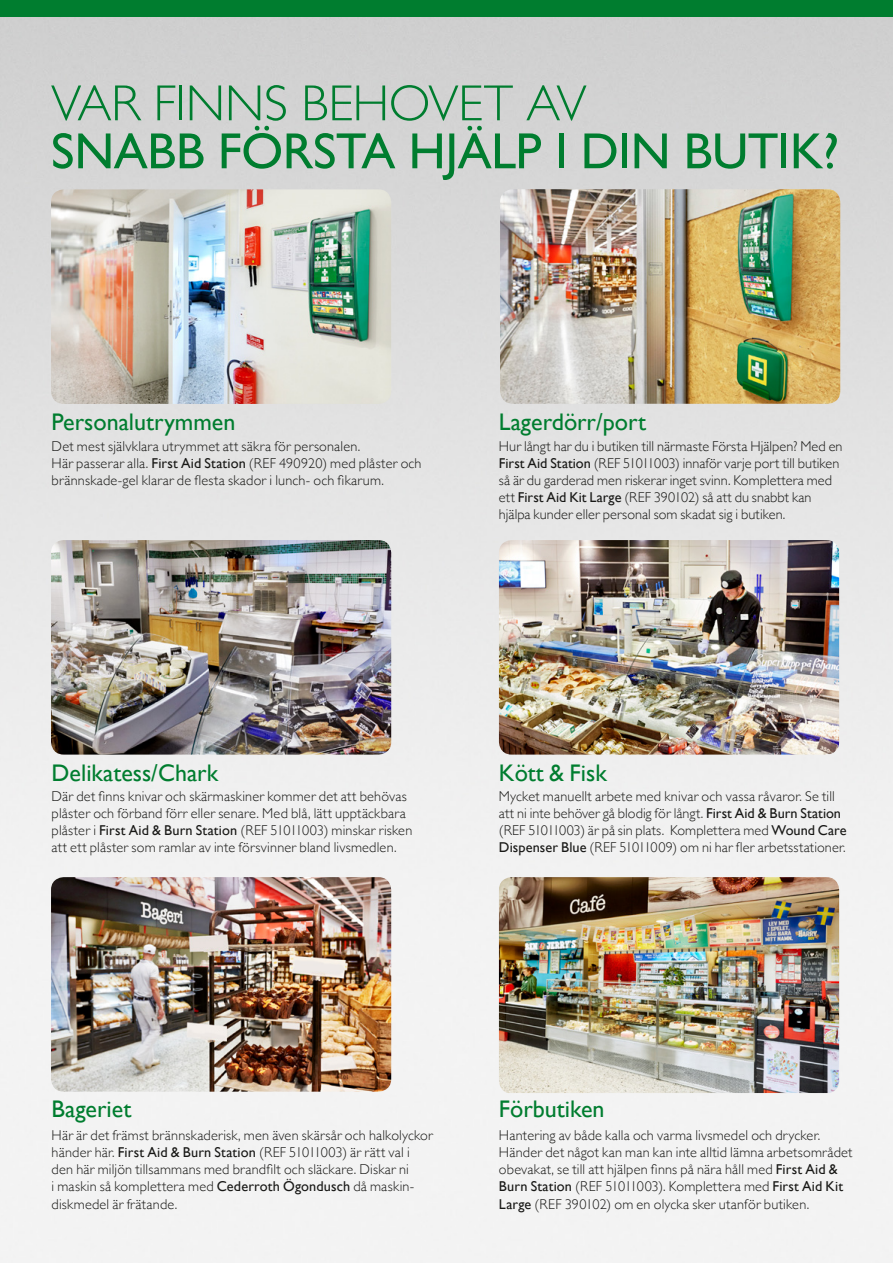
<style>
.page{position:relative;width:893px;height:1263px;background:#fff}
.page>*{position:absolute;margin:0;border:0;box-sizing:border-box;transform-origin:0 0}
.t1{font:51px "Gill Sans";letter-spacing:-.01em;color:#007d2f}
.t2{font:300 51px "Gill Sans";letter-spacing:-.01em;color:#007d2f}
.t3{font:24px "Gill Sans";color:#007d2f}
.t4{font:300 14.25px/17.1px "Gill Sans";letter-spacing:.015em;color:#181816}
.s1{font-weight:400}
</style>
<div class="page">
<img style="left:499px;top:877px;width:340px;height:216px">
<img style="left:51px;top:540px;width:340px;height:215px">
<img style="left:500px;top:189px;width:340px;height:215px">
<img style="left:51px;top:189px;width:340px;height:215px">
<img style="left:499px;top:540px;width:340px;height:215px">
<img style="left:51px;top:877px;width:340px;height:215px">
<div style="left:0;top:0;width:893px;height:17px;background:#007d2f"></div>
<h1 class="t2" style="left:51px;top:63px;width:537px">VAR FINNS BEHOVET AV</h1>
<h1 class="t1" style="left:51px;top:121px;width:789px">SNABB FÖRSTA HJÄLP I DIN BUTIK?</h1>
<h2 class="t3" style="left:52px;top:407px;width:185px">Personalutrymmen</h2>
<p class="t4" style="left:52px;top:437px;width:371px">Det mest självklara utrymmet att säkra för personalen.<br>Här passerar alla. <span class="s1">First Aid Station</span> (REF 490920) med plåster och brännskade-gel klarar de flesta skador i lunch- och fikarum.</p>
<h2 class="t3" style="left:499px;top:407px;width:149px">Lagerdörr/port</h2>
<p class="t4" style="left:499px;top:437px;width:345px">Hur långt har du i butiken till närmaste Första Hjälpen? Med en <span class="s1">First Aid Station</span> (REF 51011003) innaför varje port till butiken så är du garderad men riskerar inget svinn. Komplettera med ett <span class="s1">First Aid Kit Large</span> (REF 390102) så att du snabbt kan hjälpa kunder eller personal som skadat sig i butiken.</p>
<h2 class="t3" style="left:52px;top:758px;width:168px">Delikatess/Chark</h2>
<p class="t4" style="left:52px;top:787px;width:362px">Där det finns knivar och skärmaskiner kommer det att behövas plåster och förband förr eller senare. Med blå, lätt upptäckbara plåster i <span class="s1">First Aid &amp; Burn Station</span> (REF 51011003) minskar risken att ett plåster som ramlar av inte försvinner bland livsmedlen.</p>
<h2 class="t3" style="left:499px;top:758px;width:109px">Kött &amp; Fisk</h2>
<p class="t4" style="left:499px;top:787px;width:349px">Mycket manuellt arbete med knivar och vassa råvaror. Se till att ni inte behöver gå blodig för långt. <span class="s1">First Aid &amp; Burn Station </span>(REF 51011003) är på sin plats. Komplettera med <span class="s1">Wound Care Dispenser Blue</span> (REF 51011009) om ni har fler arbetsstationer.</p>
<h2 class="t3" style="left:52px;top:1095px;width:81px">Bageriet</h2>
<p class="t4" style="left:52px;top:1126px;width:383px">Här är det främst brännskaderisk, men även skärsår och halkolyckor händer här. <span class="s1">First Aid &amp; Burn Station</span> (REF 51011003) är rätt val i den här miljön tillsammans med brandfilt och släckare. Diskar ni<br>i maskin så komplettera med <span class="s1">Cederroth Ögondusch</span> då maskin&shy;diskmedel är frätande.</p>
<h2 class="t3" style="left:499px;top:1095px;width:107px">Förbutiken</h2>
<p class="t4" style="left:499px;top:1126px;width:355px">Hantering av både kalla och varma livsmedel och drycker.<br>Händer det något kan man kan inte alltid lämna arbetsområdet obevakat, se till att hjälpen finns på nära håll med <span class="s1">First Aid &amp; Burn Station</span> (REF 51011003). Komplettera med <span class="s1">First Aid Kit Large</span> (REF 390102) om en olycka sker utanför butiken.</p>
</div>
